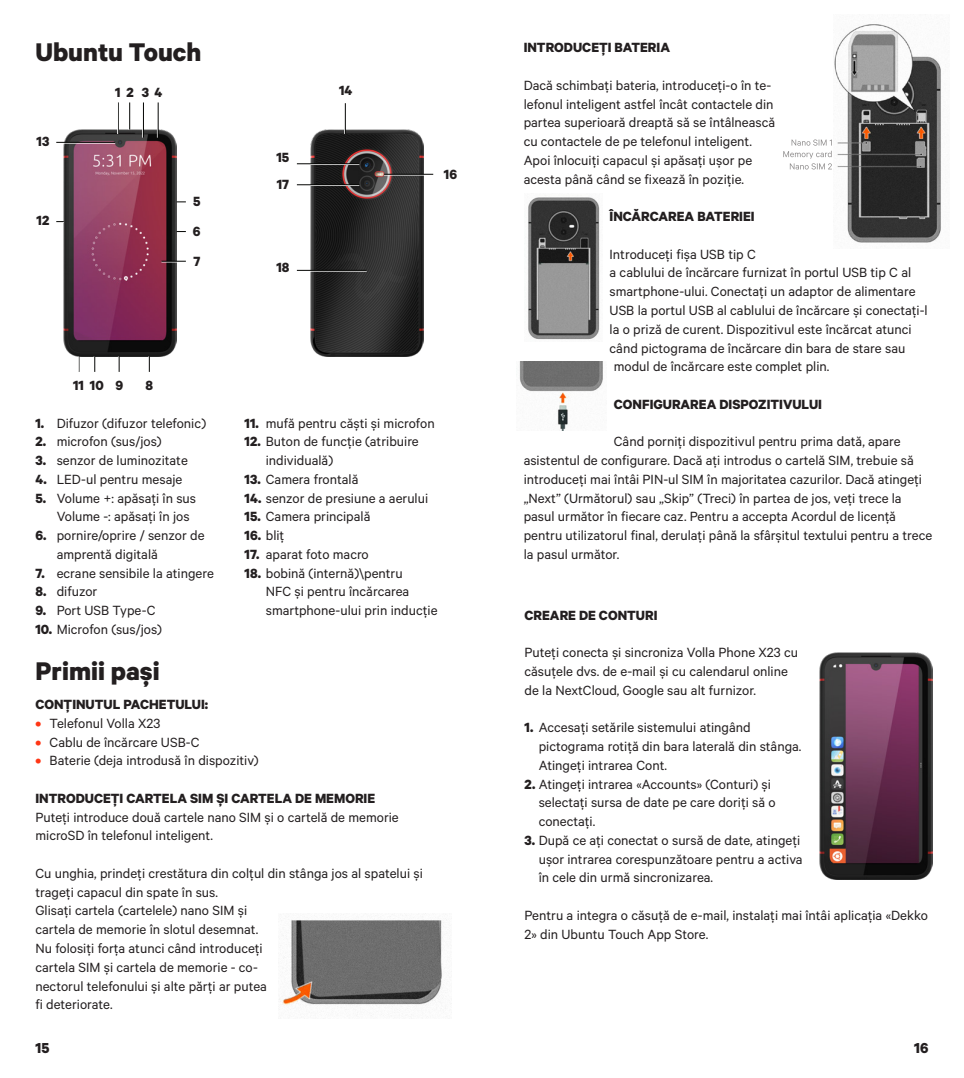
<style>
.page{position:relative;width:964px;height:1078px;background:#fff}
.page>*{position:absolute;margin:0;border:0;box-sizing:border-box;transform-origin:0 0}
.Page_Title{font:700 28.75px "Calibre";color:#231f20}
.t1{font:700 16.25px "Calibre";color:#231f20}
.Small_Paragraph{font:15px/18.8px "Calibre";color:#231f20}
.Small_Small_Paragrap{font:15px/18.8px "Calibre";color:#231f20}
.All_Caps_small_small{font:700 15px "Calibre";color:#231f20}
.Small_Paragraph-2{font:700 15px "Calibre";color:#231f20}
.Paragraph_Style_4{font:15px "Calibre";color:#231f20}
.All_caps_subtitle{font:700 15px "Calibre";color:#231f20}
.s1{font-weight:700}
.s2{font-weight:700;color:#ff3615}
</style>
<div class="page">
<img style="left:63px;top:129px;width:114px;height:227px">
<hr style="left:118px;top:102px;width:1px;height:32px;background:#040503">
<hr style="left:117px;top:102px;width:1px;height:32px;background:#fff">
<svg style="left:78px;top:356px;width:2px;height:16px"></svg>
<svg style="left:129px;top:102px;width:1px;height:27px"></svg>
<svg style="left:94px;top:356px;width:1px;height:16px"></svg>
<hr style="left:142px;top:102px;width:1px;height:35px;background:#fff">
<hr style="left:143px;top:102px;width:1px;height:35px;background:#040503">
<svg style="left:118px;top:356px;width:2px;height:16px"></svg>
<hr style="left:157px;top:102px;width:1px;height:35px;background:#fff">
<hr style="left:158px;top:102px;width:1px;height:35px;background:#040503">
<svg style="left:148px;top:356px;width:2px;height:16px"></svg>
<hr style="left:56px;top:143px;width:59px;height:1px;background:#fff">
<hr style="left:56px;top:142px;width:59px;height:1px;background:#040503">
<svg style="left:56px;top:221px;width:8px;height:2px"></svg>
<svg style="left:161px;top:261px;width:25px;height:1px"></svg>
<img style="left:310px;top:130px;width:113px;height:227px">
<hr style="left:344px;top:103px;width:1px;height:31px;background:#fff">
<hr style="left:345px;top:103px;width:1px;height:31px;background:#040503">
<hr style="left:297px;top:185px;width:62px;height:1px;background:#fff">
<hr style="left:297px;top:184px;width:62px;height:1px;background:#040503">
<hr style="left:297px;top:164px;width:62px;height:1px;background:#fff">
<hr style="left:297px;top:163px;width:62px;height:1px;background:#040503">
<hr style="left:384px;top:174px;width:49px;height:1px;background:#040503">
<hr style="left:297px;top:270px;width:70px;height:1px;background:#040503">
<img style="left:819px;top:652px;width:113px;height:226px">
<img style="left:279px;top:913px;width:165px;height:103px">
<img style="left:528px;top:195px;width:72px;height:145px">
<img style="left:519px;top:361px;width:84px;height:69px">
<img style="left:834px;top:24px;width:107px;height:219px">
<svg style="left:783px;top:139px;width:49px;height:30px"></svg>
<p class="Page_Title" style="left:35px;top:35px;width:167px">Ubuntu Touch</p>
<p class="Small_Paragraph-2" style="left:37px;top:132px;width:14px">13</p>
<p class="Small_Paragraph-2" style="left:37px;top:211px;width:14px">12</p>
<p class="Small_Paragraph-2" style="left:115px;top:83px;width:20px">1 2</p>
<p class="Small_Paragraph-2" style="left:142px;top:83px;width:22px">3 4</p>
<p class="Small_Paragraph-2" style="left:193px;top:192px;width:9px">5</p>
<p class="Small_Paragraph-2" style="left:193px;top:222px;width:9px">6</p>
<p class="Small_Paragraph-2" style="left:193px;top:252px;width:8px">7</p>
<p class="Small_Paragraph-2" style="left:276px;top:148px;width:14px">15</p>
<p class="Small_Paragraph-2" style="left:277px;top:175px;width:14px">17</p>
<p class="Small_Paragraph-2" style="left:276px;top:258px;width:15px">18</p>
<p class="Small_Paragraph-2" style="left:339px;top:81px;width:15px">14</p>
<p class="Small_Paragraph-2" style="left:444px;top:165px;width:15px">16</p>
<p class="Small_Paragraph-2" style="left:73px;top:376px;width:32px">11 10</p>
<p class="Small_Paragraph-2" style="left:116px;top:376px;width:9px">9</p>
<p class="Small_Paragraph-2" style="left:145px;top:376px;width:9px">8</p>
<p class="Small_Paragraph" style="left:35px;top:413px;width:172px"><span class="s1">1.</span> Difuzor (difuzor telefonic)</p>
<p class="Small_Paragraph" style="left:35px;top:431px;width:128px"><span class="s1">2.</span> microfon (sus/jos)</p>
<p class="Small_Paragraph" style="left:35px;top:450px;width:154px"><span class="s1">3.</span> senzor de luminozitate</p>
<p class="Small_Paragraph" style="left:35px;top:469px;width:148px"><span class="s1">4.</span> LED-ul pentru mesaje</p>
<p class="Small_Paragraph" style="left:35px;top:488px;width:162px"><span class="s1">5.</span> Volume +: apăsaţi în sus</p>
<p class="Paragraph_Style_4" style="left:57px;top:508px;width:134px">Volume -: apăsaţi în jos</p>
<p class="Small_Paragraph" style="left:57px;top:525px;width:149px;text-indent:-21px"><span class="s1">6.</span> pornire/oprire / senzor de amprentă digitală</p>
<p class="Small_Paragraph" style="left:35px;top:563px;width:180px"><span class="s1">7.</span> ecrane sensibile la atingere</p>
<p class="Small_Paragraph" style="left:35px;top:581px;width:63px"><span class="s1">8.</span> difuzor</p>
<p class="Small_Paragraph" style="left:35px;top:600px;width:122px"><span class="s1">9.</span> Port USB Type-C</p>
<p class="Small_Paragraph" style="left:35px;top:619px;width:128px"><span class="s1">10.</span> Microfon (sus/jos)</p>
<p class="Small_Paragraph" style="left:244px;top:413px;width:192px"><span class="s1">11.</span> mufă pentru căști și microfon</p>
<p class="Small_Paragraph" style="left:266px;top:431px;width:154px;text-indent:-21px"><span class="s1">12.</span> Buton de funcţie (atribuire individuală)</p>
<p class="Small_Paragraph" style="left:244px;top:469px;width:115px"><span class="s1">13.</span> Camera frontală</p>
<p class="Small_Paragraph" style="left:244px;top:488px;width:185px"><span class="s1">14.</span> senzor de presiune a aerului</p>
<p class="Small_Paragraph" style="left:244px;top:506px;width:127px"><span class="s1">15.</span> Camera principală</p>
<p class="Small_Paragraph" style="left:244px;top:525px;width:41px"><span class="s1">16.</span> bliţ</p>
<p class="Small_Paragraph" style="left:244px;top:544px;width:126px"><span class="s1">17.</span> aparat foto macro</p>
<p class="Small_Paragraph" style="left:266px;top:563px;width:173px;text-indent:-21px"><span class="s1">18.</span> bobină (internă)\pentru<br>NFC și pentru încărcarea smartphone-ului prin inducţie</p>
<p class="Page_Title" style="left:35px;top:653px;width:126px">Primii pași</p>
<p class="All_Caps_small_small" style="left:35px;top:695px;width:174px">CONŢINUTUL PACHETULUI:</p>
<p class="Small_Paragraph" style="left:35px;top:713px;width:126px"><span class="s2">•</span> Telefonul Volla X23</p>
<p class="Small_Paragraph" style="left:35px;top:731px;width:166px"><span class="s2">•</span> Cablu de încărcare USB-C</p>
<p class="Small_Paragraph" style="left:35px;top:750px;width:225px"><span class="s2">•</span> Baterie (deja introdusă în dispozitiv)</p>
<p class="All_Caps_small_small" style="left:35px;top:788px;width:341px">INTRODUCEŢI CARTELA SIM ȘI CARTELA DE MEMORIE</p>
<p class="Small_Paragraph" style="left:35px;top:806px;width:365px">Puteţi introduce două cartele nano SIM și o cartelă de memorie microSD în telefonul inteligent.</p>
<p class="Small_Paragraph" style="left:35px;top:863px;width:389px">Cu unghia, prindeţi crestătura din colţul din stânga jos al spatelui și trageţi capacul din spate în sus.</p>
<p class="Small_Paragraph" style="left:35px;top:900px;width:233px">Glisaţi cartela (cartelele) nano SIM și cartela de memorie în slotul desemnat.<br>Nu folosiţi forţa atunci când introduceţi cartela SIM și cartela de memorie - co&shy;nectorul telefonului și alte părţi ar putea fi deteriorate.</p>
<p class="All_Caps_small_small" style="left:524px;top:38px;width:148px">INTRODUCEŢI BATERIA</p>
<p class="Small_Paragraph" style="left:524px;top:75px;width:253px">Dacă schimbaţi bateria, introduceţi-o în te&shy;lefonul inteligent astfel încât contactele din partea superioară dreaptă să se întâlnească cu contactele de pe telefonul inteligent.<br>Apoi înlocuiţi capacul și apăsaţi ușor pe acesta până când se fixează în poziţie.</p>
<p class="All_Caps_small_small" style="left:609px;top:207px;width:147px">ÎNCĂRCAREA BATERIEI</p>
<p class="Small_Small_Paragrap" style="left:609px;top:244px;width:320px">Introduceţi fișa USB tip C<br>a cablului de încărcare furnizat în portul USB tip C al smartphone-ului. Conectaţi un adaptor de alimentare USB la portul USB al cablului de încărcare și conectaţi-l la o priză de curent. Dispozitivul este încărcat atunci când pictograma de încărcare din bara de stare sau modul de încărcare este complet plin.</p>
<p class="All_Caps_small_small" style="left:614px;top:395px;width:210px">CONFIGURAREA DISPOZITIVULUI</p>
<p class="Small_Paragraph" style="left:524px;top:431px;width:410px;text-indent:90px">Când porniţi dispozitivul pentru prima dată, apare asistentul de configurare. Dacă aţi introdus o cartelă SIM, trebuie să introduceţi mai întâi PIN-ul SIM în majoritatea cazurilor. Dacă atingeţi „Next” (Următorul) sau „Skip” (Treci) în partea de jos, veţi trece la pasul următor în fiecare caz. Pentru a accepta Acordul de licenţă pentru utilizatorul final, derulaţi până la sfârșitul textului pentru a trece la pasul următor.</p>
<p class="All_caps_subtitle" style="left:524px;top:605px;width:134px">CREARE DE CONTURI</p>
<p class="Small_Paragraph" style="left:524px;top:642px;width:275px">Puteţi conecta și sincroniza Volla Phone X23 cu căsuţele dvs. de e-mail și cu calendarul online de la NextCloud, Google sau alt furnizor.</p>
<p class="Small_Paragraph" style="left:539px;top:717px;width:264px;text-indent:-14px"><span class="s1">1.</span> Accesaţi setările sistemului atingând pictograma rotiţă din bara laterală din stânga.<br>Atingeţi intrarea Cont.</p>
<p class="Small_Paragraph" style="left:539px;top:773px;width:239px;text-indent:-14px"><span class="s1">2.</span> Atingeţi intrarea «Accounts» (Conturi) și selectaţi sursa de date pe care doriţi să o conectaţi.</p>
<p class="Small_Paragraph" style="left:539px;top:830px;width:265px;text-indent:-14px"><span class="s1">3.</span> După ce aţi conectat o sursă de date, atingeţi ușor intrarea corespunzătoare pentru a activa în cele din urmă sincronizarea.</p>
<p class="Small_Paragraph" style="left:524px;top:905px;width:405px">Pentru a integra o căsuţă de e-mail, instalaţi mai întâi aplicaţia «Dekko<br>2» din Ubuntu Touch App Store.</p>
<p class="t1" style="left:35px;top:1037px;width:16px">15</p>
<p class="t1" style="left:914px;top:1037px;width:16px">16</p>
</div>
